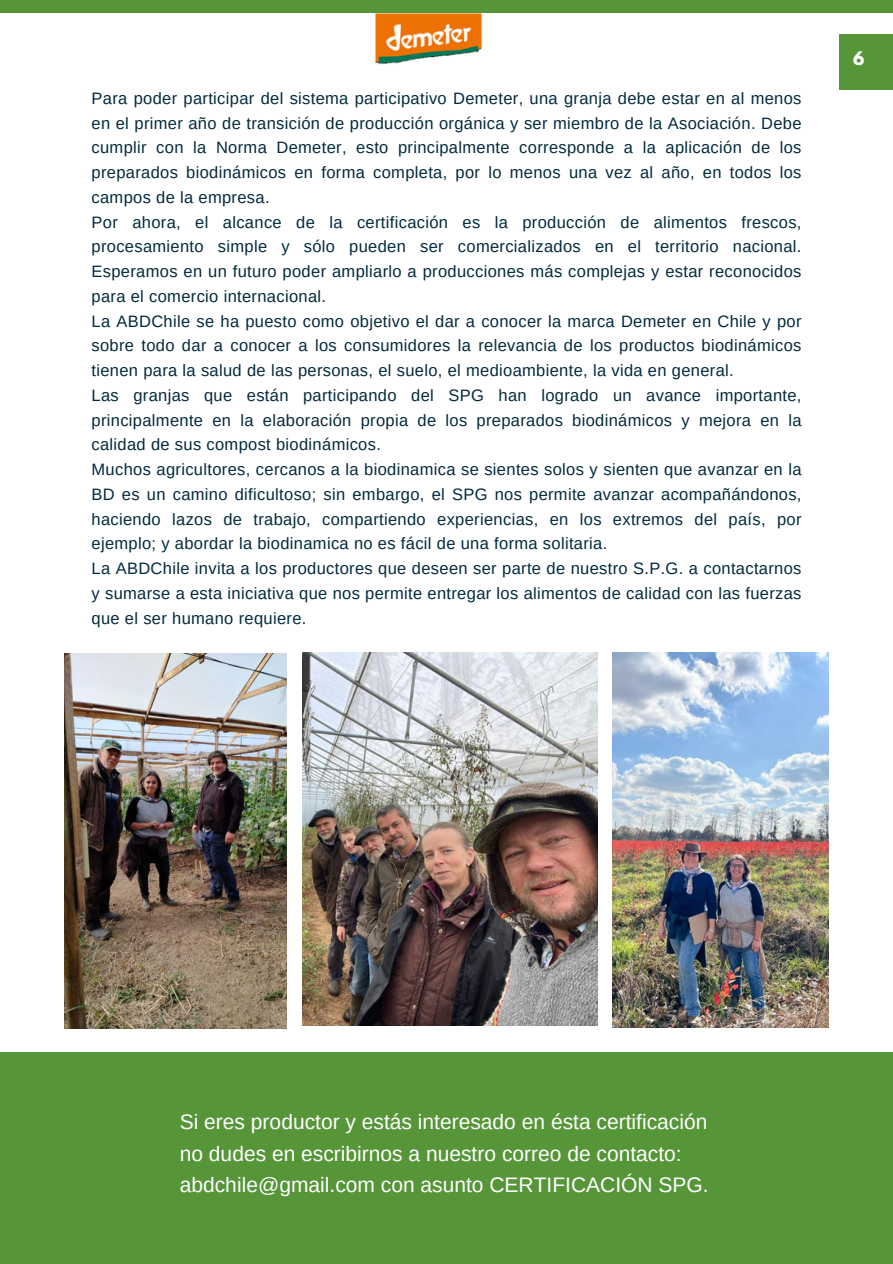
<style>
.page{position:relative;width:893px;height:1264px;background:#fff}
.page>*{position:absolute;margin:0;border:0;box-sizing:border-box;transform-origin:0 0}
.t1{font:21px "Arimo";color:#fefefe}
.t2{font:16.5px/24.8px "Arimo";letter-spacing:.02em;color:#022a3d;text-align:justify}
.t3{font:700 16.5px "League Spartan";color:#fff}
</style>
<div class="page">
<div style="left:0;top:0;width:892px;height:12px;background:#569639"></div>
<div style="left:0;top:1249px;width:892px;height:14px;background:#569639"></div>
<div style="left:839px;top:34px;width:53px;height:55px;background:#569639"></div>
<div style="left:0;top:1051px;width:892px;height:205px;background:#569639"></div>
<img style="left:302px;top:652px;width:295px;height:373px">
<img style="left:64px;top:654px;width:222px;height:374px">
<img style="left:612px;top:652px;width:216px;height:375px">
<img style="left:375px;top:12px;width:108px;height:52px">
<p class="t2" style="left:91px;top:86px;width:711px">Para poder participar del sistema participativo Demeter, una granja debe estar en al menos en el primer año de transición de producción orgánica y ser miembro de la Asociación. Debe cumplir con la Norma Demeter, esto principalmente corresponde a la aplicación de los preparados biodinámicos en forma completa, por lo menos una vez al año, en todos los campos de la empresa.</p>
<p class="t2" style="left:91px;top:209px;width:711px">Por ahora, el alcance de la certificación es la producción de alimentos frescos, procesamiento simple y sólo pueden ser comercializados en el territorio nacional.<br>Esperamos en un futuro poder ampliarlo a producciones más complejas y estar reconocidos para el comercio internacional.</p>
<p class="t2" style="left:91px;top:308px;width:711px">La ABDChile se ha puesto como objetivo el dar a conocer la marca Demeter en Chile y por sobre todo dar a conocer a los consumidores la relevancia de los productos biodinámicos tienen para la salud de las personas, el suelo, el medioambiente, la vida en general.</p>
<p class="t2" style="left:91px;top:383px;width:711px">Las granjas que están participando del SPG han logrado un avance importante, principalmente en la elaboración propia de los preparados biodinámicos y mejora en la calidad de sus compost biodinámicos.</p>
<p class="t2" style="left:91px;top:457px;width:711px">Muchos agricultores, cercanos a la biodinamica se sientes solos y sienten que avanzar en la BD es un camino dificultoso; sin embargo, el SPG nos permite avanzar acompañándonos, haciendo lazos de trabajo, compartiendo experiencias, en los extremos del país, por ejemplo; y abordar la biodinamica no es fácil de una forma solitaria.</p>
<p class="t2" style="left:91px;top:556px;width:711px">La ABDChile invita a los productores que deseen ser parte de nuestro S.P.G. a contactarnos y sumarse a esta iniciativa que nos permite entregar los alimentos de calidad con las fuerzas que el ser humano requiere.</p>
<p class="t3" style="left:852px;top:51px;width:13px">6</p>
<p class="t1" style="left:180px;top:1110px;width:529px">Si eres productor y estás interesado en ésta certificación</p>
<p class="t1" style="left:180px;top:1141px;width:503px">no dudes en escribirnos a nuestro correo de contacto:</p>
<p class="t1" style="left:180px;top:1173px;width:530px">abdchile@gmail.com con asunto CERTIFICACIÓN SPG.</p>
</div>
